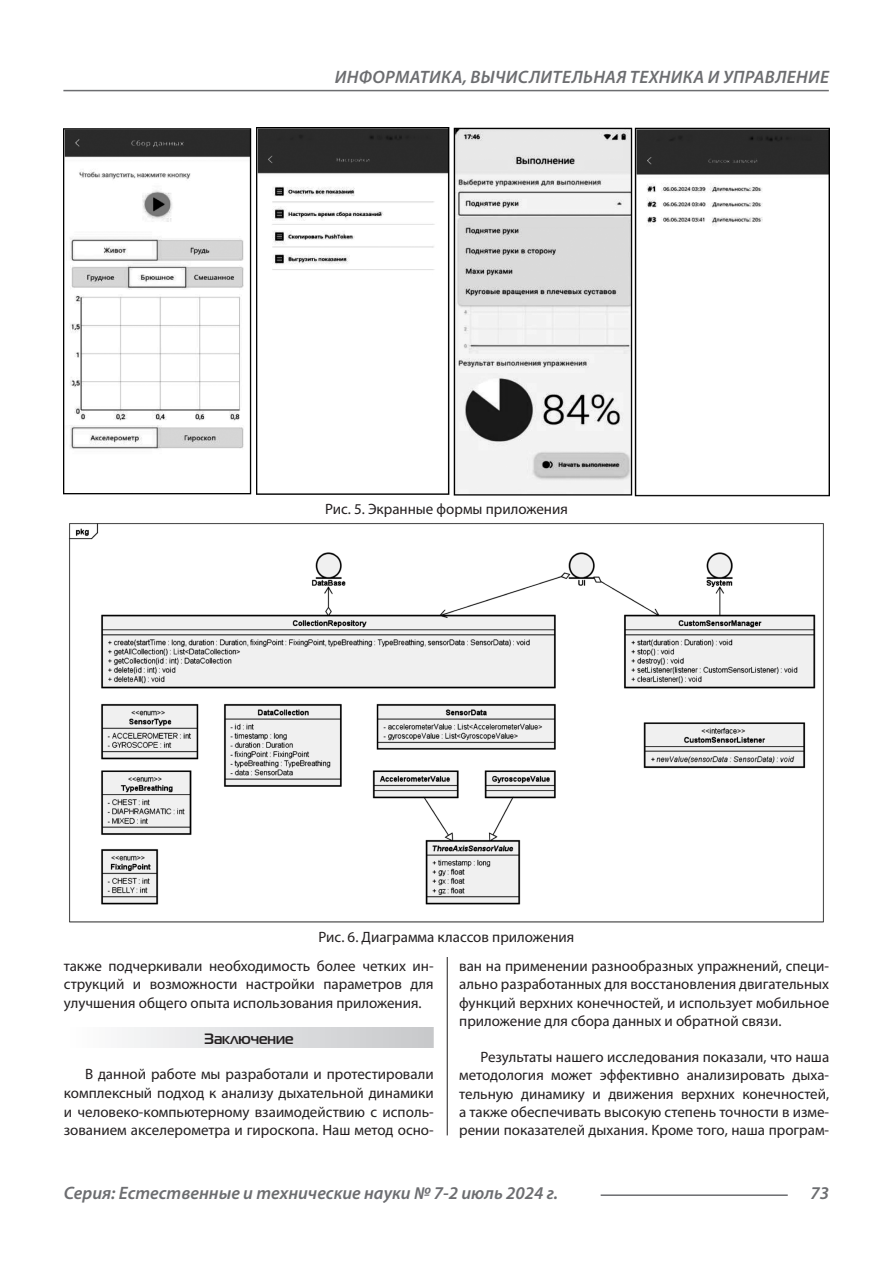
<style>
.page{position:relative;width:893px;height:1263px;background:#fff}
.page>*{position:absolute;margin:0;border:0;box-sizing:border-box;transform-origin:0 0}
.t1{font:italic 600 18px "Myriad Pro";letter-spacing:.005em;color:#6c6d70}
.Статья_текст{font:15px/18.5px "Myriad Pro";color:#231f20;text-align:justify}
.Статья_подзаголовок{font:700 15px "Magistral C";color:#231f20}
</style>
<div class="page">
<hr style="left:447px;top:128px;width:1px;height:1007px;background:#231f20">
<hr style="left:63px;top:90px;width:766px;height:1px;background:#6c6d70">
<hr style="left:601px;top:1194px;width:187px;height:2px;background:#6c6d70">
<div style="left:64px;top:1027px;width:370px;height:21px;background:linear-gradient(to right,#fefeff,#c6c8ca)"></div>
<div style="left:442px;top:942px;width:11px;height:15px;background:#fff"></div>
<div style="left:64px;top:128px;width:765px;height:814px;background:#fff"></div>
<img style="left:64px;top:128px;width:765px;height:368px">
<img style="left:69px;top:523px;width:755px;height:400px">
<p class="t1" style="left:335px;top:66px;width:496px">ИНФОРМАТИКА, ВЫЧИСЛИТЕЛЬНАЯ ТЕХНИКА И УПРАВЛЕНИЕ</p>
<p class="Статья_текст" style="left:325px;top:500px;width:244px">Рис. 5. Экранные формы приложения</p>
<p class="Статья_текст" style="left:319px;top:928px;width:257px">Рис. 6. Диаграмма классов приложения</p>
<p class="Статья_текст" style="left:64px;top:956px;width:371px">также подчеркивали необходимость более четких ин&shy;струкций и возможности настройки параметров для улучшения общего опыта использования приложения.</p>
<p class="Статья_подзаголовок" style="left:204px;top:1029px;width:91px">Заключение</p>
<p class="Статья_текст" style="left:64px;top:1065px;width:371px;text-indent:21px">В данной работе мы разработали и протестировали комплексный подход к анализу дыхательной динамики и человеко-компьютерному взаимодействию с исполь&shy;зованием акселерометра и гироскопа. Наш метод осно-</p>
<p class="Статья_текст" style="left:459px;top:956px;width:371px">ван на применении разнообразных упражнений, специ&shy;ально разработанных для восстановления двигательных функций верхних конечностей, и использует мобильное приложение для сбора данных и обратной связи.</p>
<p class="Статья_текст" style="left:459px;top:1047px;width:371px;text-indent:21px">Результаты нашего исследования показали, что наша методология может эффективно анализировать дыха&shy;тельную динамику и движения верхних конечностей, а также обеспечивать высокую степень точности в изме&shy;рении показателей дыхания. Кроме того, наша програм-</p>
<p class="t1" style="left:64px;top:1182px;width:496px">Серия: Естественные и технические науки № 7-2 июль 2024 г.</p>
<p class="t1" style="left:810px;top:1182px;width:20px">73</p>
</div>
